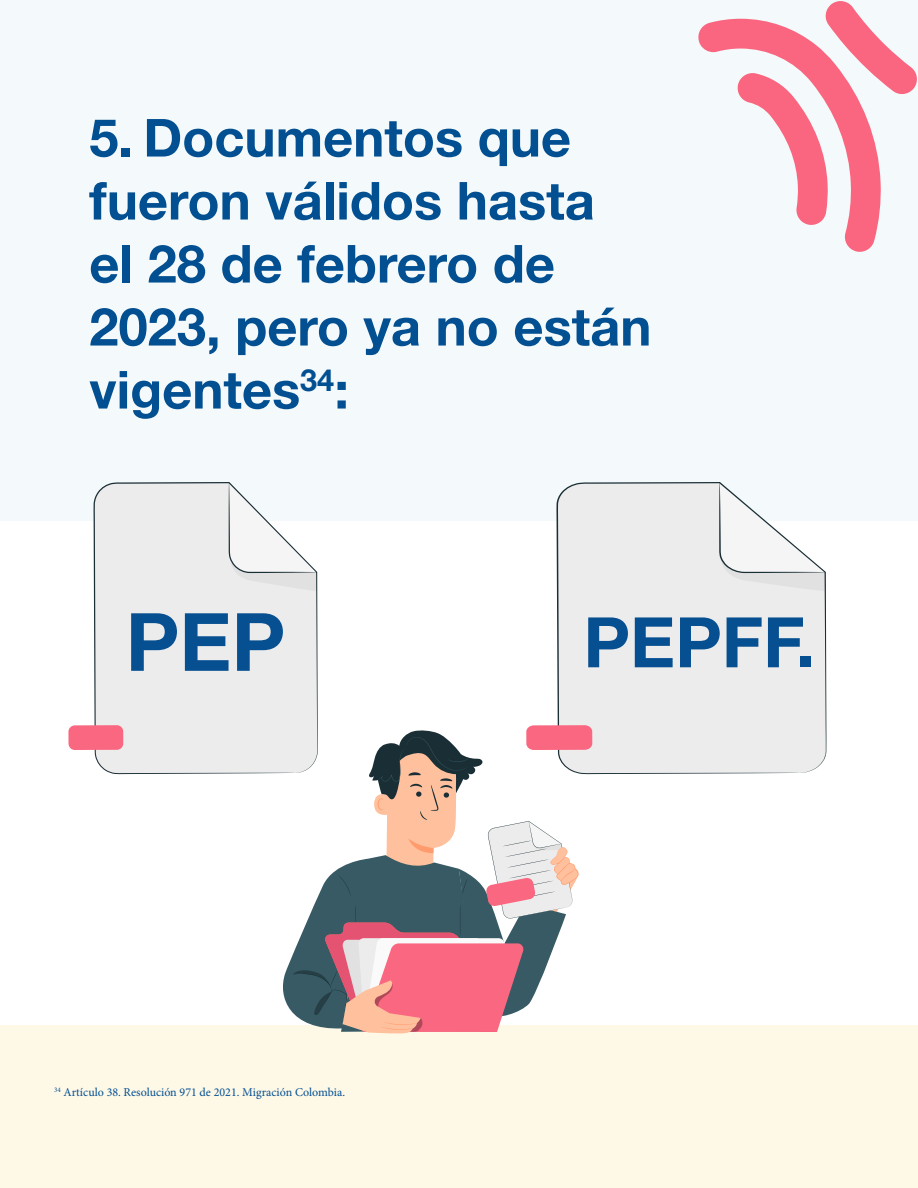
<style>
.page{position:relative;width:918px;height:1188px;background:#fff}
.page>*{position:absolute;margin:0;border:0;box-sizing:border-box;transform-origin:0 0}
.t1{font:700 80.55px "Helvetica Neue LT Std";color:#064f91}
.t2{font:700 69.75px "Helvetica Neue LT Std";color:#064f91}
.t3{font:700 52.5px/63px "Helvetica Neue LT Std";color:#024f91}
.t4{font:12px "Minion Pro";color:#024f91}
</style>
<div class="page">
<div style="left:0;top:0;width:918px;height:521px;background:#f4fafb"></div>
<svg style="left:698px;top:1px;width:219px;height:251px"></svg>
<div style="left:0;top:1026px;width:918px;height:162px;background:#fef8e7"></div>
<div style="left:93px;top:482px;width:225px;height:292px;background:#ececec"></div>
<svg style="left:229px;top:483px;width:88px;height:109px"></svg>
<div style="left:68px;top:725px;width:55px;height:25px;background:#fa6780;border-radius:6px"></div>
<div style="left:556px;top:482px;width:271px;height:292px;background:#ececec"></div>
<svg style="left:719px;top:483px;width:106px;height:109px"></svg>
<svg style="left:277px;top:725px;width:315px;height:309px"></svg>
<hr style="left:917px;top:1043px;width:1px;height:145px;background:#febe10">
<p class="t3" style="left:89px;top:105px;width:564px">5. Documentos que fueron válidos hasta el 28 de febrero de<br>2023, pero ya no están vigentes<sup>34</sup>:</p>
<h1 class="t1" style="left:126px;top:592px;width:161px">PEP</h1>
<h2 class="t2" style="left:583px;top:599px;width:233px">PEPFF.</h2>
<p class="t4" style="left:54px;top:1084px;width:293px"><sup>34</sup> Artículo 38. Resolución 971 de 2021. Migración Colombia.</p>
</div>
